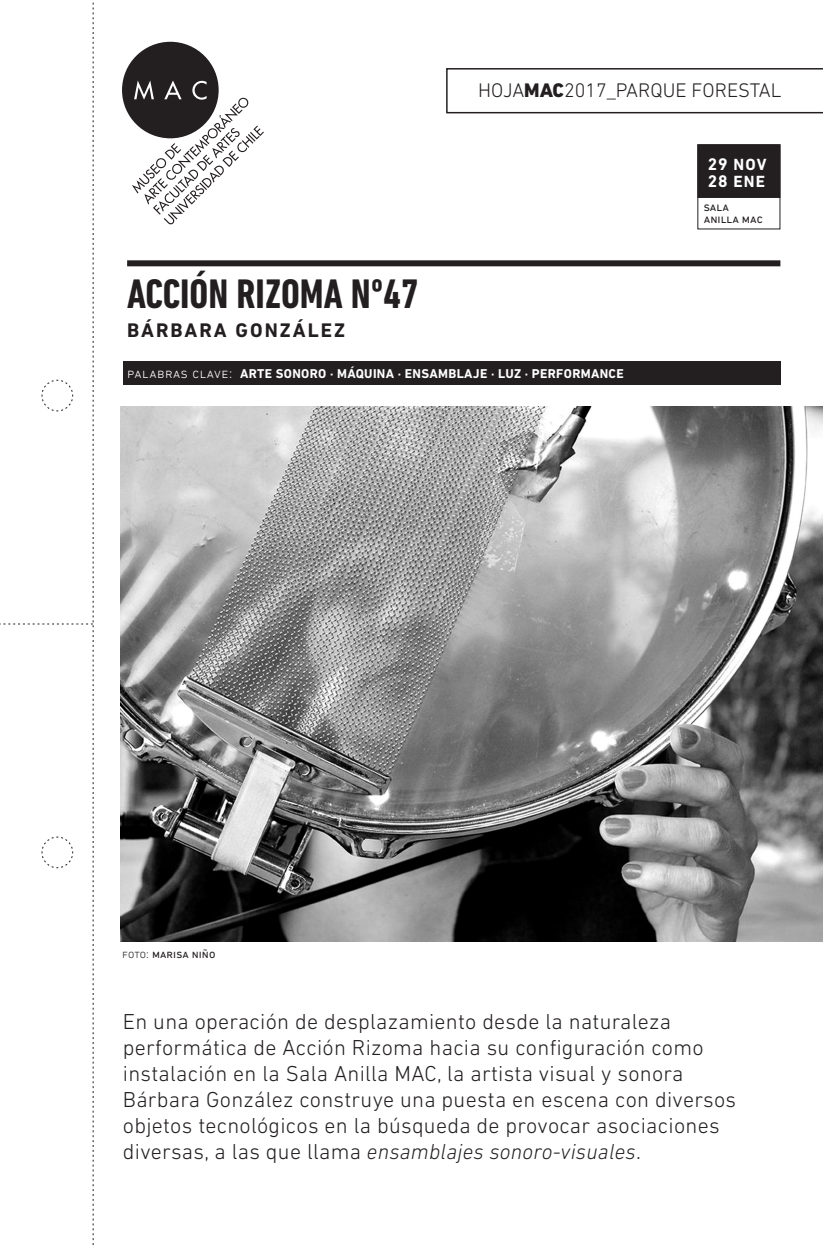
<style>
.page{position:relative;width:823px;height:1248px;background:#fff}
.page>*{position:absolute;margin:0;border:0;box-sizing:border-box;transform-origin:0 0}
.t1{font:700 condensed 42px "DIN Next LT Pro";color:#231f20}
.PARRAFO_INICIAL{font:300 22px/26px "DIN Next LT Pro";letter-spacing:.01em;color:#231f20}
.t2{font:300 20px "DIN Next LT Pro";color:#231f20}
.t3{font:700 20px "DIN Next LT Pro";letter-spacing:.1em;color:#231f20}
.t4{font:700 16.4px "DIN Next LT Pro";letter-spacing:.07em;color:#fff}
.Palabras_Claves_CUER{font:700 13px "DIN Next LT Pro";letter-spacing:.025em;color:#fff}
.t5{font:12.4px/11.4px "DIN Next LT Pro";color:#231f20}
.PARRAFO_INICIAL-2{font:12px "DIN Next LT Pro";letter-spacing:.005em;color:#231f20}
.s1{font-weight:800}
.s2{font-weight:300;font-size:14px}
.s3{font-size:17px}
.s4{font-weight:300}
.s5{font-style:italic}
</style>
<div class="page">
<div style="left:122px;top:42px;width:96px;height:96px;background:#231f20;border-radius:50%"></div>
<svg style="left:132px;top:80px;width:132px;height:145px"></svg>
<svg style="left:0;top:2px;width:94px;height:1243px"></svg>
<div style="left:127px;top:260px;width:653px;height:6px;background:#231f20"></div>
<svg style="left:446px;top:68px;width:376px;height:45px"></svg>
<div style="left:698px;top:145px;width:81px;height:52px;background:#231f20"></div>
<div style="left:697px;top:144px;width:83px;height:54px;border:2px solid #231f20"></div>
<div style="left:697px;top:144px;width:83px;height:85px;border:1px solid #231f20"></div>
<div style="left:123px;top:361px;width:657px;height:24px;background:#231f20"></div>
<img style="left:121px;top:407px;width:701px;height:534px">
<p class="t2" style="left:478px;top:78px;width:305px">HOJA<span class="s1">MAC</span>2017_PARQUE FORESTAL</p>
<p class="t1" style="left:127px;top:269px;width:293px">ACCIÓN RIZOMA Nº47</p>
<p class="t3" style="left:127px;top:318px;width:219px">BÁRBARA GONZÁLEZ</p>
<p class="Palabras_Claves_CUER" style="left:127px;top:366px;width:497px"><span class="s2">palabras clave:</span> ARTE SONORO · MÁQUINA · ENSAMBLAJE · LUZ · PERFORMANCE</p>
<p class="t4" style="left:707px;top:154px;width:60px"><span class="s3">29</span> NOV</p>
<p class="t4" style="left:707px;top:171px;width:59px"><span class="s3">28</span> ENE</p>
<p class="t5" style="left:703px;top:201px;width:60px">sala anilla mac</p>
<p class="PARRAFO_INICIAL-2" style="left:122px;top:947px;width:95px"><span class="s4">foto:</span> marisa niño</p>
<p class="PARRAFO_INICIAL" style="left:123px;top:1007px;width:614px">En una operación de desplazamiento desde la naturaleza performática de Acción Rizoma hacia su configuración como instalación en la Sala Anilla MAC, la artista visual y sonora Bárbara González construye una puesta en escena con diversos objetos tecnológicos en la búsqueda de provocar asociaciones diversas, a las que llama <span class="s5">ensamblajes sonoro-visuales</span>.</p>
</div>
